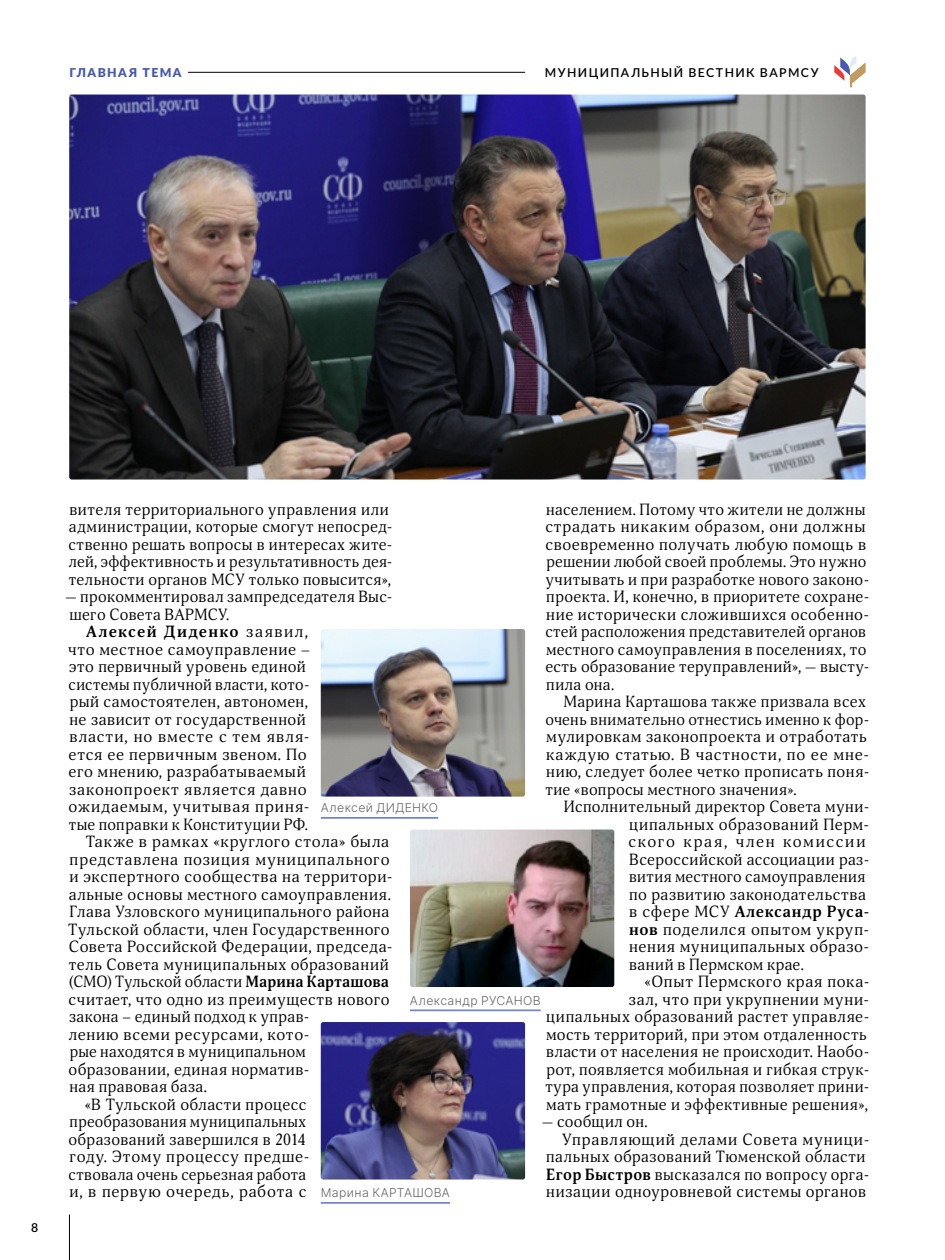
<style>
.page{position:relative;width:945px;height:1260px;background:#fff}
.page>*{position:absolute;margin:0;border:0;box-sizing:border-box;transform-origin:0 0}
.t1{font:15.75px/17.5px "Orbi";letter-spacing:.03em;color:#000}
.t2{font:15.75px "Orbi";letter-spacing:.05em;color:#000}
.t3{font:15.75px "Orbi";letter-spacing:.06em;color:#000}
.t4{font:15.75px "Orbi";letter-spacing:.065em;color:#000}
.t5{font:700 15.75px "Orbi";letter-spacing:.08em;color:#000}
.t6{font:300 12.25px "Inter";letter-spacing:.03em;color:#656564}
.t7{font:600 12.25px "Lato";letter-spacing:.11em;color:#000}
.t8{font:900 12.25px "Lato";letter-spacing:.12em;color:#465ab0}
.s1{font-weight:700}
.s2{font-weight:400}
</style>
<div class="page">
<hr style="left:69px;top:72px;width:456px;height:1px;background:#000">
<svg style="left:834px;top:56px;width:32px;height:31px"></svg>
<hr style="left:69px;top:1215px;width:1px;height:45px;background:#000">
<div style="left:69px;top:60px;width:119px;height:35px;background:#fff"></div>
<img style="left:410px;top:830px;width:204px;height:157px">
<hr style="left:410px;top:1009px;width:131px;height:2px;background:#7284cc">
<img style="left:69px;top:95px;width:797px;height:385px">
<img style="left:321px;top:629px;width:204px;height:168px">
<img style="left:321px;top:1022px;width:204px;height:158px">
<hr style="left:321px;top:817px;width:117px;height:2px;background:#7284cc">
<hr style="left:321px;top:1202px;width:129px;height:2px;background:#7284cc">
<p class="t8" style="left:69px;top:63px;width:114px">ГЛАВНАЯ ТЕМА</p>
<p class="t7" style="left:545px;top:64px;width:275px">МУНИЦИПАЛЬНЫЙ ВЕСТНИК ВАРМСУ</p>
<p class="t7" style="left:31px;top:1219px;width:9px">8</p>
<p class="t1" style="left:545px;top:500px;width:325px">населением. Потому что жители не должны страдать никаким образом, они должны своевременно получать любую помощь в решении любой своей проблемы. Это нужно учитывать и при разработке нового законо&shy;проекта. И, конечно, в приоритете сохране&shy;ние исторически сложившихся особенно&shy;стей расположения представителей органов местного самоуправления в поселениях, то есть образование теруправлений», — высту&shy;пила она.</p>
<p class="t1" style="left:545px;top:693px;width:325px;text-indent:18px">Марина Карташова также призвала всех очень внимательно отнестись именно к фор&shy;мулировкам законопроекта и отработать каждую статью. В частности, по ее мне&shy;нию, следует более четко прописать поня&shy;тие «вопросы местного значения».</p>
<p class="t1" style="left:628px;top:798px;width:243px;text-indent:-65px">Исполнительный директор Совета муни&shy;ципальных образований Перм&shy;ского края, член комиссии<br>Всероссийской ассоциации раз&shy;вития местного самоуправления по развитию законодательства в сфере МСУ <span class="s1">Александр Руса&shy;нов</span> поделился опытом укруп&shy;нения муниципальных образо&shy;ваний в Пермском крае.</p>
<p class="t1" style="left:545px;top:973px;width:325px;text-align:right">«Опыт Пермского края пока-<br>зал, что при укрупнении муни&shy;ципальных образований растет управляе&shy;мость территорий, при этом отдаленность власти от населения не происходит. Наобо&shy;рот, появляется мобильная и гибкая струк&shy;тура управления, которая позволяет прини&shy;мать грамотные и эффективные решения»,</p>
<p class="t1" style="left:542px;top:1113px;width:107px">— сообщил он.</p>
<p class="t3" style="left:562px;top:1129px;width:308px">Управляющий делами Совета муници-</p>
<p class="t1" style="left:546px;top:1148px;width:321px">пальных образований Тюменской области</p>
<p class="t1" style="left:546px;top:1165px;width:324px"><span class="s1">Егор Быстров</span> высказался по вопросу орга-</p>
<p class="t1" style="left:546px;top:1183px;width:322px">низации одноуровневой системы органов</p>
<p class="t1" style="left:69px;top:500px;width:325px">вителя территориального управления или администрации, которые смогут непосред&shy;ственно решать вопросы в интересах жите&shy;лей, эффективность и результативность дея&shy;тельности органов МСУ только повысится»,</p>
<p class="t1" style="left:65px;top:588px;width:328px">— прокомментировал зампредседателя Выс-</p>
<p class="t1" style="left:70px;top:605px;width:161px">шего Совета ВАРМСУ.</p>
<p class="t5" style="left:86px;top:621px;width:223px">Алексей Диденко <span class="s2">заявил,</span></p>
<p class="t1" style="left:68px;top:640px;width:243px">что местное самоуправление –</p>
<p class="t1" style="left:69px;top:658px;width:238px">это первичный уровень единой</p>
<p class="t1" style="left:69px;top:675px;width:242px">системы публичной власти, кото-</p>
<p class="t1" style="left:70px;top:693px;width:240px">рый самостоятелен, автономен,</p>
<p class="t1" style="left:69px;top:710px;width:238px">не зависит от государственной</p>
<p class="t3" style="left:69px;top:726px;width:242px">власти, но вместе с тем явля-</p>
<p class="t1" style="left:69px;top:745px;width:240px">ется ее первичным звеном. По</p>
<p class="t1" style="left:69px;top:763px;width:239px">его мнению, разрабатываемый</p>
<p class="t2" style="left:69px;top:779px;width:239px">законопроект является давно</p>
<p class="t4" style="left:69px;top:796px;width:242px">ожидаемым, учитывая приня-</p>
<p class="t1" style="left:69px;top:815px;width:241px">тые поправки к Конституции РФ.</p>
<p class="t1" style="left:86px;top:833px;width:305px">Также в рамках «круглого стола» была</p>
<p class="t2" style="left:69px;top:849px;width:322px">представлена позиция муниципального</p>
<p class="t1" style="left:69px;top:868px;width:325px">и экспертного сообщества на территори-</p>
<p class="t1" style="left:69px;top:885px;width:323px">альные основы местного самоуправления.</p>
<p class="t1" style="left:70px;top:903px;width:321px">Глава Узловского муниципального района</p>
<p class="t1" style="left:68px;top:920px;width:323px">Тульской области, член Государственного</p>
<p class="t1" style="left:69px;top:938px;width:325px">Совета Российской Федерации, председа-</p>
<p class="t1" style="left:69px;top:955px;width:322px">тель Совета муниципальных образований</p>
<p class="t1" style="left:69px;top:973px;width:321px">(СМО) Тульской области <span class="s1">Марина Карташова</span></p>
<p class="t1" style="left:69px;top:990px;width:323px">считает, что одно из преимуществ нового</p>
<p class="t1" style="left:69px;top:1008px;width:242px">закона – единый подход к управ-</p>
<p class="t1" style="left:69px;top:1025px;width:242px">лению всеми ресурсами, кото-</p>
<p class="t1" style="left:70px;top:1043px;width:238px">рые находятся в муниципальном</p>
<p class="t1" style="left:69px;top:1060px;width:242px">образовании, единая норматив-</p>
<p class="t1" style="left:69px;top:1078px;width:139px">ная правовая база.</p>
<p class="t1" style="left:85px;top:1095px;width:223px">«В Тульской области процесс</p>
<p class="t1" style="left:69px;top:1113px;width:238px">преобразования муниципальных</p>
<p class="t1" style="left:69px;top:1130px;width:239px">образований завершился в 2014</p>
<p class="t1" style="left:69px;top:1148px;width:242px">году. Этому процессу предше-</p>
<p class="t1" style="left:69px;top:1165px;width:239px">ствовала очень серьезная работа</p>
<p class="t1" style="left:69px;top:1183px;width:238px">и, в первую очередь, работа с</p>
<p class="t6" style="left:321px;top:799px;width:119px">Алексей ДИДЕНКО</p>
<p class="t6" style="left:410px;top:991px;width:132px">Александр РУСАНОВ</p>
<p class="t6" style="left:321px;top:1184px;width:131px">Марина КАРТАШОВА</p>
</div>
